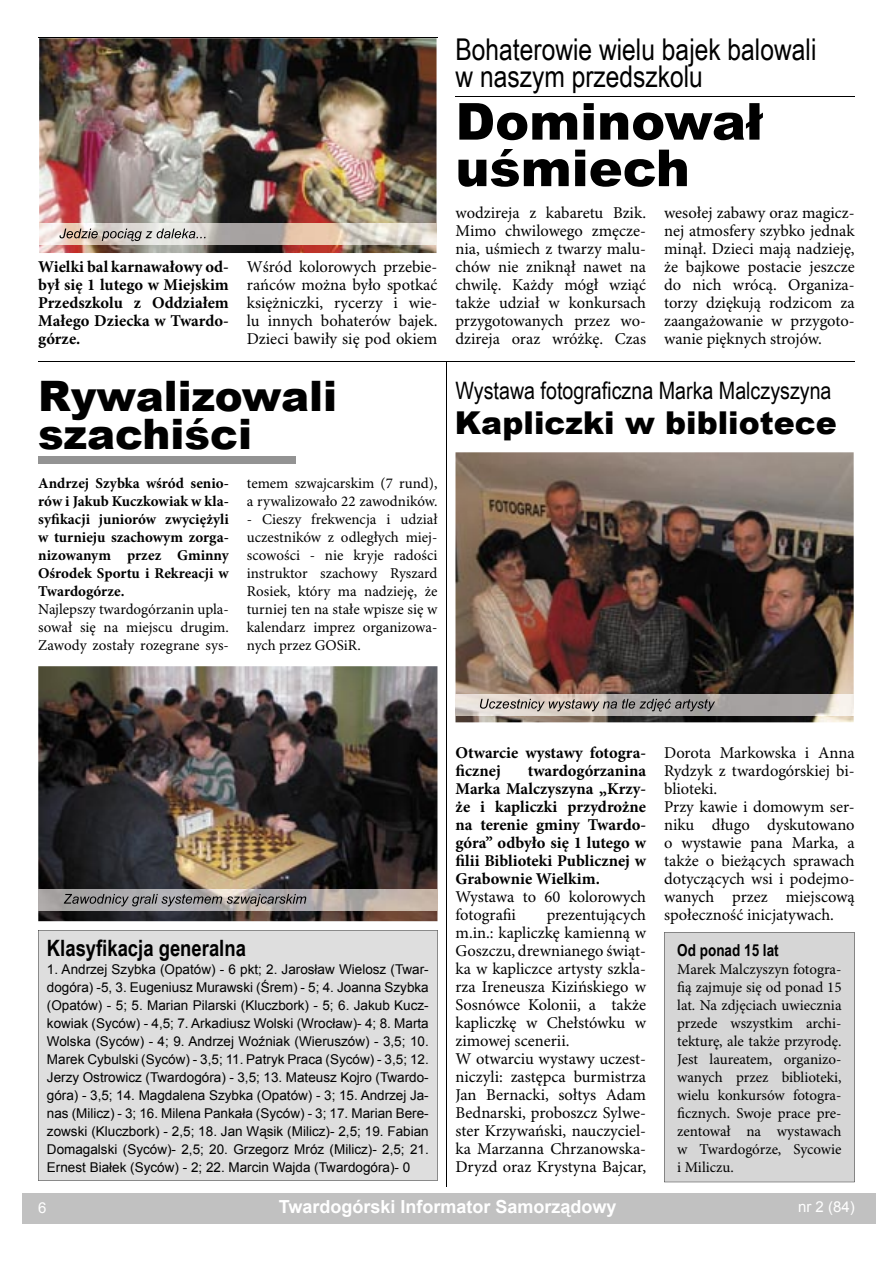
<style>
.page{position:relative;width:893px;height:1263px;background:#fff}
.page>*{position:absolute;margin:0;border:0;box-sizing:border-box;transform-origin:0 0}
.t1{font:900 51px/46.5px "Arial";color:#000}
.t2{font:900 42px/37.5px "Arial";color:#000}
.t3{font:900 31.5px "Arial";color:#000}
.t4{font:30px/27px "Arial Narrow";color:#000}
.t5{font:24px "Arial Narrow";color:#000}
.t6{font:700 22.5px "Arial Narrow";color:#000}
.t7{font:700 18px "Arial";color:#fff}
.t8{font:16.5px/18px "Minion Pro";color:#000;text-align:justify}
.t9{font:700 16.5px/18px "Minion Pro";color:#000;text-align:justify}
.t10{font:700 16.5px "Arial Narrow";color:#000}
.t11{font:15px/18px "Minion Pro";color:#000;text-align:justify}
.t12{font:700 15px/18px "Minion Pro";color:#000;text-align:justify}
.t13{font:15px "Arial";color:#fff}
.t14{font:13.5px/18px "Arial";color:#000;text-align:justify}
</style>
<div class="page">
<div style="left:22px;top:1193px;width:853px;height:31px;background:#c1c1c1"></div>
<img style="left:39px;top:39px;width:398px;height:214px">
<img style="left:39px;top:223px;width:398px;height:22px">
<svg style="left:60px;top:229px;width:146px;height:12px;background:#aea7a1"></svg>
<hr style="left:446px;top:362px;width:1px;height:825px;background:#000">
<hr style="left:38px;top:38px;width:399px;height:1px;background:#000">
<hr style="left:455px;top:96px;width:400px;height:1px;background:#000">
<img style="left:455px;top:452px;width:399px;height:270px">
<div style="left:664px;top:932px;width:191px;height:250px;background:#d6d6d6"></div>
<img style="left:455px;top:694px;width:399px;height:22px">
<svg style="left:480px;top:699px;width:235px;height:12px;background:#99938f"></svg>
<hr style="left:38px;top:362px;width:817px;height:1px;background:#000">
<div style="left:38px;top:930px;width:400px;height:251px;background:#dedede"></div>
<img style="left:38px;top:666px;width:399px;height:255px">
<img style="left:38px;top:889px;width:399px;height:22px">
<div style="left:38px;top:456px;width:258px;height:7px;background:#939393"></div>
<svg style="left:64px;top:894px;width:242px;height:12px;background:#878484"></svg>
<p class="t9" style="left:38px;top:259px;width:192px">Wielki bal karnawałowy od&shy;był się 1 lutego w Miejskim Przedszkolu z Oddziałem Małego Dziecka w Twardo&shy;górze.</p>
<p class="t8" style="left:247px;top:259px;width:192px">Wśród kolorowych przebie&shy;rańców można było spotkać księżniczki, rycerzy i wie&shy;lu innych bohaterów bajek.<br>Dzieci bawiły się pod okiem</p>
<h2 class="t2" style="left:38px;top:376px;width:300px">Rywalizowali szachiści</h2>
<p class="t12" style="left:38px;top:475px;width:192px">Andrzej Szybka wśród senio&shy;rów i Jakub Kuczkowiak w kla&shy;syfikacji juniorów zwyciężyli w turnieju szachowym zorga&shy;nizowanym przez Gminny Ośrodek Sportu i Rekreacji w Twardogórze.</p>
<p class="t11" style="left:38px;top:601px;width:192px">Najlepszy twardogórzanin upla&shy;sował się na miejscu drugim.<br>Zawody zostały rozegrane sys-</p>
<p class="t11" style="left:247px;top:475px;width:192px">temem szwajcarskim (7 rund), a rywalizowało 22 zawodników.</p>
<p class="t11" style="left:247px;top:511px;width:192px">- Cieszy frekwencja i udział uczestników z odległych miej&shy;scowości - nie kryje radości instruktor szachowy Ryszard Rosiek, który ma nadzieję, że turniej ten na stałe wpisze się w kalendarz imprez organizowa&shy;nych przez GOSiR.</p>
<h3 class="t4" style="left:455px;top:35px;width:362px">Bohaterowie wielu bajek balowali w naszym przedszkolu</h3>
<h1 class="t1" style="left:455px;top:97px;width:309px">Dominował uśmiech</h1>
<p class="t8" style="left:455px;top:205px;width:192px">wodzireja z kabaretu Bzik.<br>Mimo chwilowego zmęcze&shy;nia, uśmiech z twarzy malu&shy;chów nie zniknął nawet na chwilę. Każdy mógł wziąć także udział w konkursach przygotowanych przez wo&shy;dzireja oraz wróżkę. Czas</p>
<p class="t8" style="left:664px;top:205px;width:192px">wesołej zabawy oraz magicz&shy;nej atmosfery szybko jednak minął. Dzieci mają nadzieję, że bajkowe postacie jeszcze do nich wrócą. Organiza&shy;torzy dziękują rodzicom za zaangażowanie w przygoto&shy;wanie pięknych strojów.</p>
<h3 class="t5" style="left:455px;top:373px;width:378px">Wystawa fotograficzna Marka Malczyszyna</h3>
<h3 class="t3" style="left:455px;top:400px;width:383px">Kapliczki w bibliotece</h3>
<h3 class="t6" style="left:47px;top:931px;width:200px">Klasyfikacja generalna</h3>
<p class="t14" style="left:47px;top:961px;width:383px">1. Andrzej Szybka (Opatów) - 6 pkt; 2. Jarosław Wielosz (Twar&shy;dogóra) -5, 3. Eugeniusz Murawski (Śrem) - 5; 4. Joanna Szybka (Opatów) - 5; 5. Marian Pilarski (Kluczbork) - 5; 6. Jakub Kucz&shy;kowiak (Syców) - 4,5; 7. Arkadiusz Wolski (Wrocław)- 4; 8. Marta Wolska (Syców) - 4; 9. Andrzej Woźniak (Wieruszów) - 3,5; 10.<br>Marek Cybulski (Syców) - 3,5; 11. Patryk Praca (Syców) - 3,5; 12.<br>Jerzy Ostrowicz (Twardogóra) - 3,5; 13. Mateusz Kojro (Twardo&shy;góra) - 3,5; 14. Magdalena Szybka (Opatów) - 3; 15. Andrzej Ja&shy;nas (Milicz) - 3; 16. Milena Pankała (Syców) - 3; 17. Marian Bere&shy;zowski (Kluczbork) - 2,5; 18. Jan Wąsik (Milicz)- 2,5; 19. Fabian Domagalski (Syców)- 2,5; 20. Grzegorz Mróz (Milicz)- 2,5; 21.<br>Ernest Białek (Syców) - 2; 22. Marcin Wajda (Twardogóra)- 0</p>
<p class="t9" style="left:455px;top:745px;width:192px">Otwarcie wystawy fotogra&shy;ficznej</p>
<p class="t9" style="left:455px;top:763px;width:192px;text-indent:72px">twardogórzanina Marka Malczyszyna „Krzy&shy;że i kapliczki przydrożne na terenie gminy Twardo&shy;góra” odbyło się 1 lutego w filii Biblioteki Publicznej w Grabownie Wielkim.</p>
<p class="t8" style="left:455px;top:889px;width:192px">Wystawa to 60 kolorowych fotografii</p>
<p class="t8" style="left:455px;top:907px;width:192px;text-align:left;text-indent:91px">prezentujących m.in.: kapliczkę kamienną w<br>Goszczu, drewnianego świąt&shy;ka w kapliczce artysty szkla&shy;rza Ireneusza Kizińskiego w<br>Sosnówce Kolonii, a także kapliczkę w Chełstówku w zimowej scenerii.<br>W otwarciu wystawy uczest&shy;niczyli: zastępca burmistrza<br>Jan Bernacki, sołtys Adam<br>Bednarski, proboszcz Sylwe&shy;ster Krzywański, nauczyciel&shy;ka Marzanna Chrzanowska-<br>Dryzd oraz Krystyna Bajcar,</p>
<p class="t8" style="left:664px;top:745px;width:192px;text-align:left">Dorota Markowska i Anna<br>Rydzyk z twardogórskiej bi&shy;blioteki.<br>Przy kawie i domowym ser&shy;niku długo dyskutowano o wystawie pana Marka, a także o bieżących sprawach dotyczących wsi i podejmo&shy;wanych przez miejscową społeczność inicjatywach.</p>
<p class="t10" style="left:677px;top:938px;width:103px">Od ponad 15 lat</p>
<p class="t11" style="left:677px;top:961px;width:166px">Marek Malczyszyn fotogra&shy;fią zajmuje się od ponad 15 lat. Na zdjęciach uwiecznia przede wszystkim archi&shy;tekturę, ale także przyrodę.<br>Jest laureatem, organizo&shy;wanych przez biblioteki, wielu konkursów fotogra&shy;ficznych. Swoje prace pre&shy;zentował na wystawach w Twardogórze, Sycowie i Miliczu.</p>
<p class="t13" style="left:38px;top:1198px;width:10px">6</p>
<p class="t7" style="left:279px;top:1195px;width:339px">Twardogórski Informator Samorządowy</p>
<p class="t13" style="left:798px;top:1196px;width:58px">nr 2 (84)</p>
</div>
